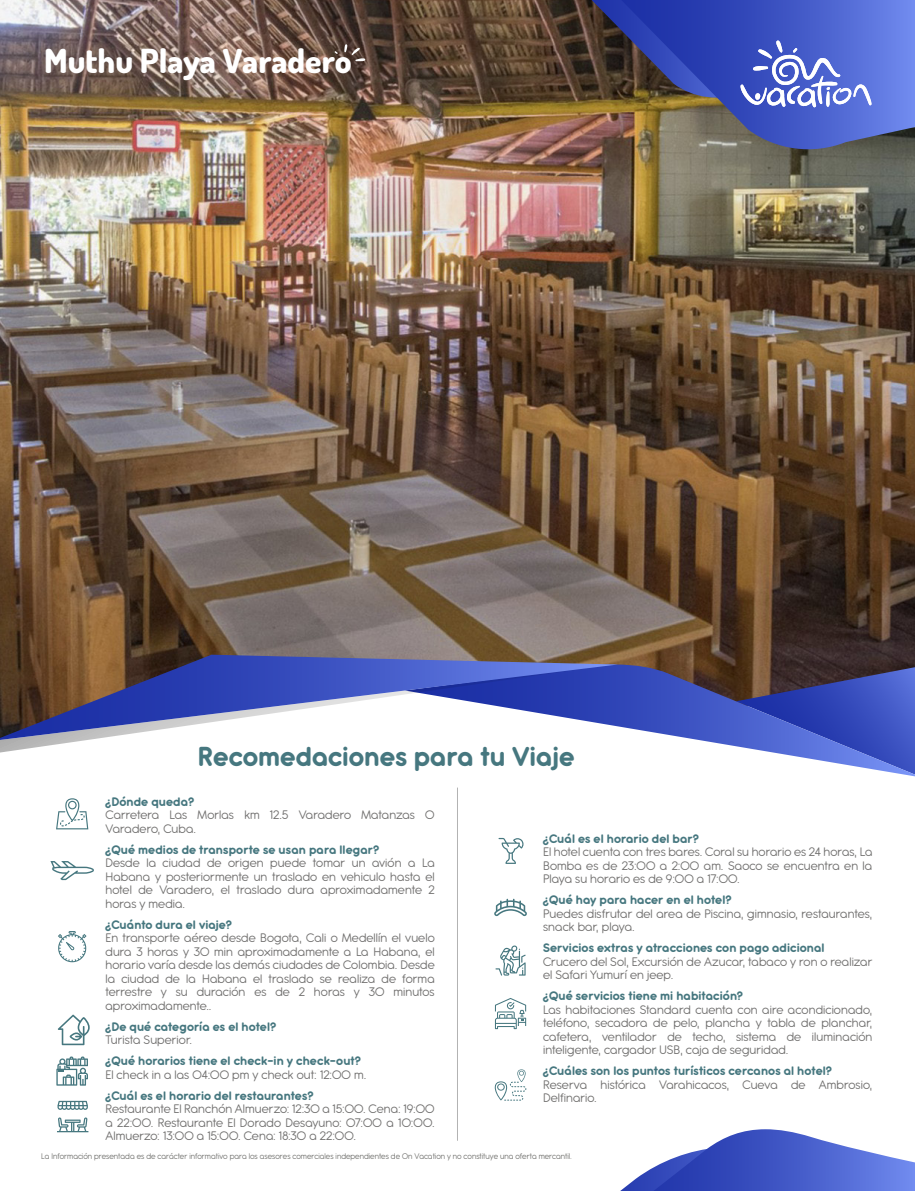
<style>
.page{position:relative;width:915px;height:1191px;background:#fff}
.page>*{position:absolute;margin:0;border:0;box-sizing:border-box;transform-origin:0 0}
.t1{font:800 33.15px "Dosis";color:#fff}
.t2{font:700 30px "Antipasto Pro";color:#46777f}
.t3{font:13.5px/13.5px "Antipasto Pro";letter-spacing:.005em;color:#706f6e;text-align:justify}
.t4{font:700 13.5px "Antipasto Pro";letter-spacing:.005em;color:#46777f}
.t5{font:9px "Antipasto Pro";color:#71716e;scale:.96 1}
</style>
<div class="page">
<svg style="left:56px;top:798px;width:32px;height:31px"></svg>
<svg style="left:50px;top:861px;width:44px;height:19px"></svg>
<svg style="left:58px;top:931px;width:28px;height:31px"></svg>
<svg style="left:58px;top:1014px;width:32px;height:31px"></svg>
<svg style="left:56px;top:1056px;width:32px;height:29px"></svg>
<svg style="left:57px;top:1100px;width:31px;height:10px"></svg>
<svg style="left:57px;top:1117px;width:31px;height:15px"></svg>
<svg style="left:498px;top:838px;width:26px;height:26px"></svg>
<svg style="left:494px;top:898px;width:32px;height:18px"></svg>
<svg style="left:495px;top:945px;width:30px;height:30px"></svg>
<svg style="left:494px;top:998px;width:32px;height:31px"></svg>
<svg style="left:494px;top:1069px;width:32px;height:32px"></svg>
<img style="left:0;top:0;width:914px;height:664px">
<svg style="left:617px;top:664px;width:297px;height:112px"></svg>
<svg style="left:0;top:740px;width:86px;height:13px"></svg>
<svg style="left:0;top:654px;width:617px;height:86px"></svg>
<hr style="left:457px;top:788px;width:1px;height:352px;background:#b3b3b3">
<svg style="left:620px;top:1129px;width:294px;height:62px"></svg>
<svg style="left:621px;top:0;width:293px;height:155px;background:#666f9f"></svg>
<svg style="left:591px;top:0;width:280px;height:108px;background:#4b57a2"></svg>
<svg style="left:334px;top:44px;width:31px;height:17px"></svg>
<h1 class="t1" style="left:44px;top:39px;width:309px">Muthu Playa Varadero</h1>
<h2 class="t2" style="left:197px;top:738px;width:378px">Recomedaciones para tu Viaje</h2>
<p class="t4" style="left:105px;top:793px;width:90px">¿Dónde queda?</p>
<p class="t3" style="left:105px;top:808px;width:330px">Carretera Las Morlas km 12.5 Varadero Matanzas 0<br>Varadero, Cuba.</p>
<p class="t4" style="left:105px;top:841px;width:275px">¿Qué medios de transporte se usan para llegar?</p>
<p class="t3" style="left:105px;top:856px;width:331px">Desde la ciudad de origen puede tomar un avión a La Habana y posteriormente un traslado en vehiculo hasta el hotel de Varadero, el traslado dura aproximadamente 2 horas y media.</p>
<p class="t4" style="left:105px;top:916px;width:128px">¿Cuánto dura el viaje?</p>
<p class="t3" style="left:105px;top:931px;width:331px">En transporte aéreo desde Bogota, Cali o Medellín el vuelo dura 3 horas y 30 min aproximadamente a La Habana, el horario varía desde las demás ciudades de Colombia. Desde la ciudad de la Habana el traslado se realiza de forma terrestre y su duración es de 2 horas y 30 minutos aproximadamente..</p>
<p class="t4" style="left:105px;top:1018px;width:172px">¿De qué categoría es el hotel?</p>
<p class="t3" style="left:105px;top:1033px;width:88px">Turista Superior.</p>
<p class="t4" style="left:105px;top:1052px;width:257px">¿Qué horarios tiene el check-in y check-out?</p>
<p class="t3" style="left:105px;top:1068px;width:262px">El check in a las 04:00 pm y check out: 12:00 m.</p>
<p class="t4" style="left:105px;top:1087px;width:209px">¿Cuál es el horario del restaurantes?</p>
<p class="t3" style="left:105px;top:1102px;width:330px">Restaurante El Ranchón Almuerzo: 12:30 a 15:00. Cena: 19:00 a 22:00. Restaurante El Dorado Desayuno: 07:00 a 10:00.<br>Almuerzo: 13:00 a 15:00. Cena: 18:30 a 22:00.</p>
<p class="t4" style="left:543px;top:830px;width:157px">¿Cuál es el horario del bar?</p>
<p class="t3" style="left:543px;top:845px;width:330px">El hotel cuenta con tres bares. Coral su horario es 24 horas, La Bomba es de 23:00 a 2:00 am. Saoco se encuentra en la Playa su horario es de 9:00 a 17:00.</p>
<p class="t4" style="left:543px;top:891px;width:190px">¿Qué hay para hacer en el hotel?</p>
<p class="t3" style="left:543px;top:907px;width:330px">Puedes disfrutar del area de Piscina, gimnasio, restaurantes, snack bar, playa.</p>
<p class="t4" style="left:543px;top:939px;width:283px">Servicios extras y atracciones con pago adicional</p>
<p class="t3" style="left:543px;top:955px;width:330px">Crucero del Sol, Excursión de Azucar, tabaco y ron o realizar el Safari Yumurí en jeep.</p>
<p class="t4" style="left:543px;top:987px;width:201px">¿Qué servicios tiene mi habitación?</p>
<p class="t3" style="left:543px;top:1003px;width:331px">Las habitaciones Standard cuenta con aire acondicionado, teléfono, secadora de pelo, plancha y tabla de planchar, cafetera, ventilador de techo, sistema de iluminación inteligente, cargador USB, caja de seguridad.</p>
<p class="t4" style="left:543px;top:1062px;width:290px">¿Cuáles son los puntos turísticos cercanos al hotel?</p>
<p class="t3" style="left:543px;top:1078px;width:330px">Reserva histórica Varahicacos, Cueva de Ambrosio,<br>Delfinario.</p>
<p class="t5" style="left:41px;top:1151px;width:554px">La Información presentada es de carácter informativo para los asesores comerciales independientes de On Vacation y no constituye una oferta mercantil.</p>
</div>
